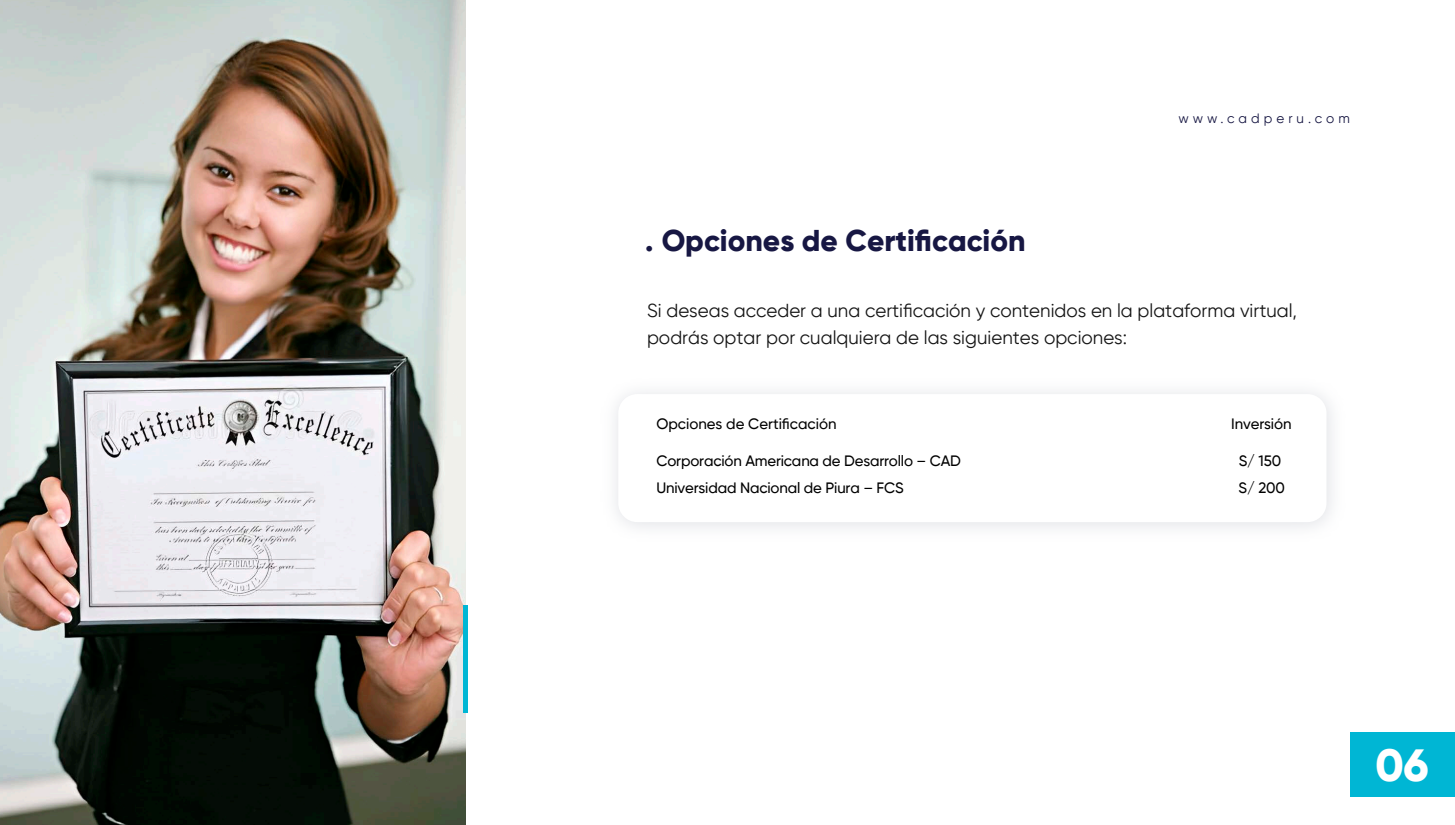
<style>
.page{position:relative;width:1455px;height:825px;background:#fff}
.page>*{position:absolute;margin:0;border:0;box-sizing:border-box;transform-origin:0 0}
.t1{font:800 45px "Gilroy";color:#fff}
.t2{font:800 30px "Gilroy";color:#171743}
.t3{font:18.75px/26.2px "Gilroy";color:#151515}
.t4{font:500 15px/27.2px "Gilroy";letter-spacing:-.01em;color:#000}
.t5{font:13.5px "Gilroy";letter-spacing:.3em;color:#171743}
</style>
<div class="page">
<img style="left:0;top:0;width:465px;height:825px">
<div style="left:1350px;top:732px;width:105px;height:65px;background:#00b6d4"></div>
<div style="left:463px;top:605px;width:5px;height:107px;background:#00b6d4"></div>
<h2 class="t2" style="left:645px;top:222px;width:382px">. Opciones de Certificación</h2>
<p class="t5" style="left:1178px;top:110px;width:173px">www.cadperu.com</p>
<p class="t3" style="left:647px;top:297px;width:652px">Si deseas acceder a una certificación y contenidos en la plataforma virtual, podrás optar por cualquiera de las siguientes opciones:</p>
<p class="t4" style="left:656px;top:410px;width:182px">Opciones de Certificación</p>
<p class="t4" style="left:656px;top:447px;width:306px">Corporación Americana de Desarrollo – CAD<br>Universidad Nacional de Piura – FCS</p>
<p class="t4" style="left:1239px;top:447px;width:48px">S/ 150<br>S/ 200</p>
<p class="t4" style="left:1231px;top:410px;width:62px">Inversión</p>
<h1 class="t1" style="left:1376px;top:737px;width:55px">06</h1>
</div>
